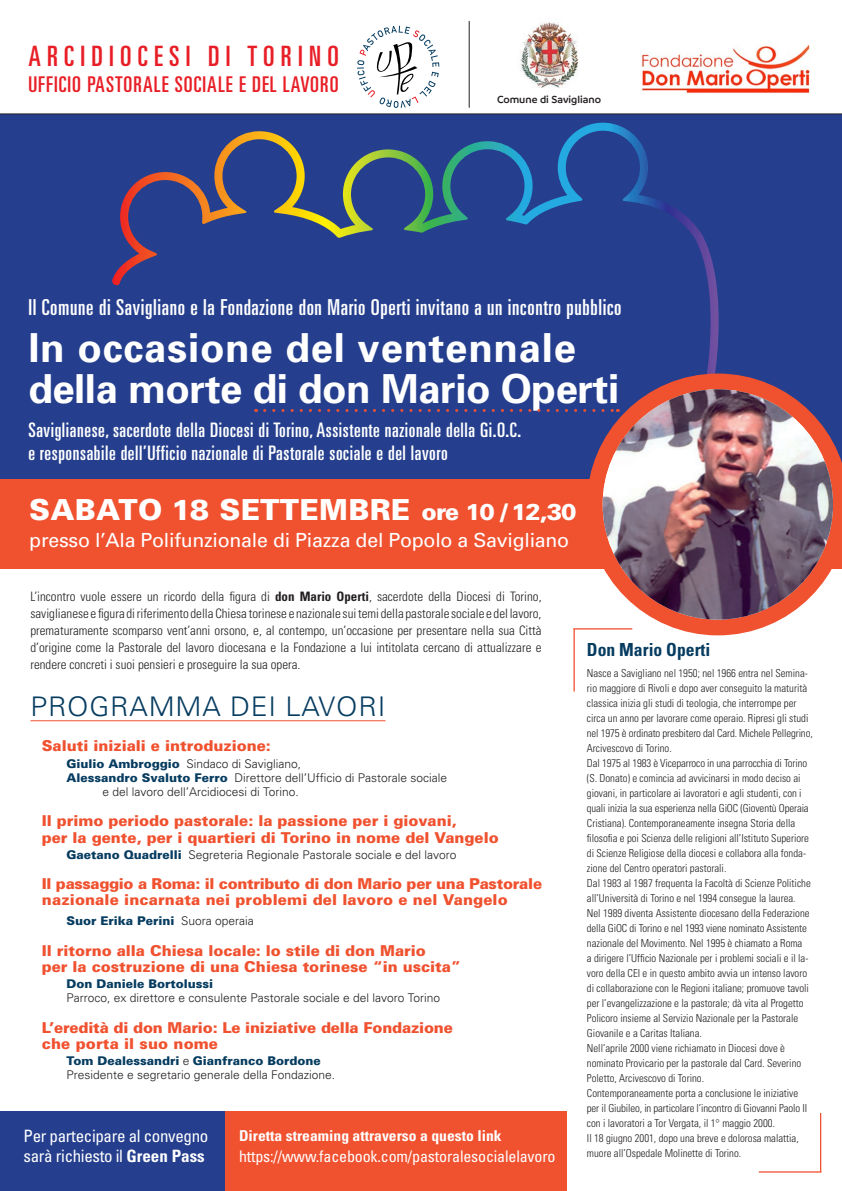
<style>
.page{position:relative;width:842px;height:1191px;background:#fff}
.page>*{position:absolute;margin:0;border:0;box-sizing:border-box;transform-origin:0 0}
.t1{font:700 40px/41px "Univers";letter-spacing:.005em;color:#fff}
.t2{font:900 29px "Univers";letter-spacing:.01em;color:#fff}
.t3{font:ultra-condensed 28.1px "Univers";letter-spacing:.225em;color:#e81e26}
.t4{font:300 27px "Univers";letter-spacing:.03em;color:#063c60}
.t5{font:ultra-condensed 22px "Univers";letter-spacing:.03em;color:#fff}
.t6{font:ultra-condensed 21.7px "Univers";letter-spacing:.05em;color:#e81e26}
.t7{font:ultra-condensed 20px/23px "Univers";letter-spacing:.03em;color:#fff}
.t8{font:19.5px "Univers";letter-spacing:-.01em;color:#fff}
.t9{font:700 condensed 18px "Univers";color:#063c60}
.t10{font:condensed 17px/20px "Univers";letter-spacing:-.02em;color:#fff}
.t11{font:condensed 16px "Univers";letter-spacing:-.01em;color:#fff}
.t12{font:900 15px/16px "Univers";color:#f0512f}
.t13{font:900 15px/16px "Univers";letter-spacing:-.02em;color:#f0512f}
.t14{font:700 condensed 15px "Univers";color:#fff;scale:1.04 1}
.t15{font:300 condensed 13px/17px "Univers";color:#231f20;text-align:justify}
.t16{font:300 12px/14px "Univers";color:#231f20}
.t17{font:900 12px "Univers";color:#063c60}
.t18{font:300 condensed 11px/15px "Univers";color:#231f20}
.t19{font:600 11px "Branding W00";color:#231f20}
.s1{font-size:23px}
.s2{font-weight:700}
.s3{font-weight:900;color:#063c60}
.s4{font-weight:300;color:#231f20}
</style>
<div class="page">
<div style="left:221px;top:1111px;width:346px;height:80px;background:#f0512f"></div>
<div style="left:0;top:1111px;width:224px;height:80px;background:#253f8e"></div>
<div style="left:0;top:113px;width:842px;height:366px;background:#253f8e"></div>
<div style="left:0;top:479px;width:842px;height:90px;background:#f0512f"></div>
<hr style="left:30px;top:720px;width:356px;height:1px;background:#f0512f">
<img style="left:641px;top:44px;width:169px;height:49px">
<svg style="left:357px;top:26px;width:82px;height:82px"></svg>
<hr style="left:469px;top:21px;width:1px;height:87px;background:#231f20">
<img style="left:520px;top:22px;width:59px;height:66px">
<hr style="left:573px;top:628px;width:59px;height:1px;background:#f0512f">
<hr style="left:573px;top:629px;width:2px;height:62px;background:#f0512f">
<hr style="left:759px;top:1171px;width:62px;height:1px;background:#f0512f">
<hr style="left:820px;top:1113px;width:1px;height:59px;background:#f0512f">
<svg style="left:265px;top:409px;width:322px;height:3px"></svg>
<svg style="left:112px;top:123px;width:607px;height:254px;background:#2e4689"></svg>
<svg style="left:587px;top:373px;width:255px;height:262px"></svg>
<img style="left:603px;top:389px;width:230px;height:230px;border-radius:115px">
<h3 class="t3" style="left:28px;top:40px;width:312px">ARCIDIOCESI DI TORINO</h3>
<h3 class="t6" style="left:28px;top:72px;width:312px">UFFICIO PASTORALE SOCIALE E DEL LAVORO</h3>
<p class="t19" style="left:497px;top:94px;width:106px">Comune di Savigliano</p>
<h3 class="t5" style="left:28px;top:295px;width:595px">Il Comune di Savigliano e la Fondazione don Mario Operti invitano a un incontro pubblico</h3>
<h1 class="t1" style="left:28px;top:326px;width:592px">In occasione del ventennale della morte di don Mario Operti</h1>
<h3 class="t7" style="left:28px;top:418px;width:494px">Saviglianese, sacerdote della Diocesi di Torino, Assistente nazionale della Gi.O.C. e responsabile dell’Ufficio nazionale di Pastorale sociale e del lavoro</h3>
<h2 class="t2" style="left:29px;top:491px;width:549px">SABATO 18 SETTEMBRE <span class="s1">ore 10 / 12,30</span></h2>
<h3 class="t8" style="left:29px;top:528px;width:541px">presso l’Ala Polifunzionale di Piazza del Popolo a Savigliano</h3>
<p class="t15" style="left:30px;top:588px;width:513px">L’incontro vuole essere un ricordo della figura di <span class="s2">don Mario Operti</span>, sacerdote della Diocesi di Torino, saviglianese e figura di riferimento della Chiesa torinese e nazionale sui temi della pastorale sociale e del lavoro, prematuramente scomparso vent’anni orsono, e, al contempo, un’occasione per presentare nella sua Città d’origine come la Pastorale del lavoro diocesana e la Fondazione a lui intitolata cercano di attualizzare e rendere concreti i suoi pensieri e proseguire la sua opera.</p>
<h3 class="t4" style="left:30px;top:689px;width:356px">PROGRAMMA DEI LAVORI</h3>
<h3 class="t12" style="left:42px;top:737px;width:231px">Saluti iniziali e introduzione:</h3>
<p class="t16" style="left:66px;top:756px;width:236px"><span class="s3">Giulio Ambroggio</span> Sindaco di Savigliano,</p>
<p class="t16" style="left:66px;top:770px;width:382px"><span class="s3">Alessandro Svaluto Ferro</span> Direttore dell’Ufficio di Pastorale sociale</p>
<p class="t16" style="left:102px;top:784px;width:198px">e del lavoro dell’Arcidiocesi di Torino.</p>
<h3 class="t12" style="left:42px;top:812px;width:458px">Il primo periodo pastorale: la passione per i giovani,<br>per la gente, per i quartieri di Torino in nome del Vangelo</h3>
<p class="t16" style="left:66px;top:847px;width:392px"><span class="s3">Gaetano Quadrelli</span> Segreteria Regionale Pastorale sociale e del lavoro</p>
<h3 class="t13" style="left:42px;top:875px;width:502px">Il passaggio a Roma: il contributo di don Mario per una Pastorale nazionale incarnata nei problemi del lavoro e nel Vangelo</h3>
<p class="t17" style="left:66px;top:913px;width:189px">Suor Erika Perini <span class="s4">Suora operaia</span></p>
<h3 class="t12" style="left:42px;top:941px;width:421px">Il ritorno alla Chiesa locale: lo stile di don Mario<br>per la costruzione di una Chiesa torinese “in uscita”</h3>
<p class="t17" style="left:66px;top:976px;width:148px">Don Daniele Bortolussi</p>
<p class="t16" style="left:66px;top:990px;width:375px">Parroco, ex direttore e consulente Pastorale sociale e del lavoro Torino</p>
<h3 class="t12" style="left:42px;top:1018px;width:413px">L’eredità di don Mario: Le iniziative della Fondazione che porta il suo nome</h3>
<p class="t16" style="left:66px;top:1053px;width:270px"><span class="s3">Tom Dealessandri</span> e <span class="s3">Gianfranco Bordone<br></span>Presidente e segretario generale della Fondazione.</p>
<h3 class="t10" style="left:24px;top:1125px;width:186px">Per partecipare al convegno sarà richiesto il <span class="s2">Green Pass</span></h3>
<h3 class="t14" style="left:239px;top:1126px;width:254px">Diretta streaming attraverso a questo link</h3>
<h3 class="t11" style="left:239px;top:1146px;width:318px">https://www.facebook.com/pastoralesocialelavoro</h3>
<h3 class="t9" style="left:587px;top:639px;width:125px">Don Mario Operti</h3>
<p class="t18" style="left:587px;top:665px;width:227px">Nasce a Savigliano nel 1950; nel 1966 entra nel Semina&shy;rio maggiore di Rivoli e dopo aver conseguito la maturità classica inizia gli studi di teologia, che interrompe per circa un anno per lavorare come operaio. Ripresi gli studi nel 1975 è ordinato presbitero dal Card. Michele Pellegrino, Arcivescovo di Torino.<br>Dal 1975 al 1983 è Viceparroco in una parrocchia di Torino (S. Donato) e comincia ad avvicinarsi in modo deciso ai giovani, in particolare ai lavoratori e agli studenti, con i quali inizia la sua esperienza nella GiOC (Gioventù Operaia Cristiana). Contemporaneamente insegna Storia della filosofia e poi Scienza delle religioni all’Istituto Superiore di Scienze Religiose della diocesi e collabora alla fonda&shy;zione del Centro operatori pastorali.<br>Dal 1983 al 1987 frequenta la Facoltà di Scienze Politiche all’Università di Torino e nel 1994 consegue la laurea.<br>Nel 1989 diventa Assistente diocesano della Federazione della GiOC di Torino e nel 1993 viene nominato Assistente nazionale del Movimento. Nel 1995 è chiamato a Roma<br>a dirigere l’Ufficio Nazionale per i problemi sociali e il la&shy;voro della CEI e in questo ambito avvia un intenso lavoro di collaborazione con le Regioni italiane; promuove tavoli per l’evangelizzazione e la pastorale; dà vita al Progetto Policoro insieme al Servizio Nazionale per la Pastorale Giovanile e a Caritas Italiana.<br>Nell’aprile 2000 viene richiamato in Diocesi dove è nominato Provicario per la pastorale dal Card. Severino Poletto, Arcivescovo di Torino.<br>Contemporaneamente porta a conclusione le iniziative per il Giubileo, in particolare l’incontro di Giovanni Paolo II con i lavoratori a Tor Vergata, il 1° maggio 2000.<br>Il 18 giugno 2001, dopo una breve e dolorosa malattia, muore all’Ospedale Molinette di Torino.</p>
</div>
